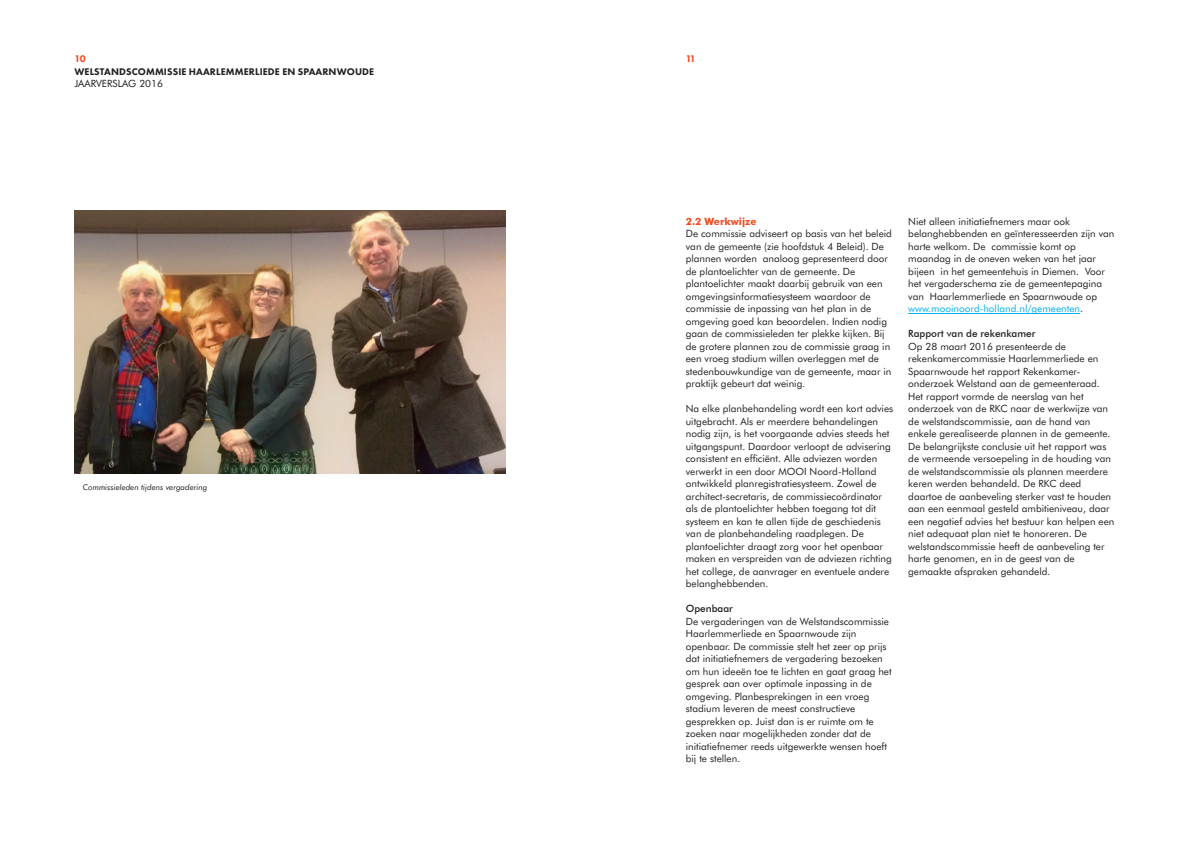
<style>
.page{position:relative;width:1191px;height:842px;background:#fff}
.page>*{position:absolute;margin:0;border:0;box-sizing:border-box;transform-origin:0 0}
.t1{font:10px/12.5px "Futura BT";color:#231f20}
.t2{font:800 10px "Futura PT";letter-spacing:.01em;color:#231f20}
.t3{font:500 10px "Futura BT";color:#231f20}
.t4{font:700 10px "Futura BT";color:#f04d22}
.t5{font:800 10px "Futura PT";color:#f04d22}
.t6{font:italic 8px "Futura BT";color:#231f20}
.s1{color:#00aeef}
</style>
<div class="page">
<img style="left:74px;top:210px;width:431px;height:264px">
<hr style="left:908px;top:313px;width:172px;height:1px;background:#00aeef">
<p class="t5" style="left:74px;top:53px;width:13px">10</p>
<p class="t5" style="left:686px;top:53px;width:12px">11</p>
<p class="t2" style="left:74px;top:65px;width:301px">WELSTANDSCOMMISSIE HAARLEMMERLIEDE EN SPAARNWOUDE</p>
<p class="t1" style="left:74px;top:77px;width:90px">JAARVERSLAG 2016</p>
<p class="t6" style="left:83px;top:482px;width:126px">Commissieleden tijdens vergadering</p>
<p class="t4" style="left:686px;top:215px;width:72px">2.2 Werkwijze</p>
<p class="t1" style="left:686px;top:227px;width:208px">De commissie adviseert op basis van het beleid van de gemeente (zie hoofdstuk 4 Beleid). De plannen worden analoog gepresenteerd door de plantoelichter van de gemeente. De plantoelichter maakt daarbij gebruik van een omgevingsinformatiesysteem waardoor de commissie de inpassing van het plan in de omgeving goed kan beoordelen. Indien nodig gaan de commissieleden ter plekke kijken. Bij de grotere plannen zou de commissie graag in een vroeg stadium willen overleggen met de stedenbouwkundige van de gemeente, maar in praktijk gebeurt dat weinig.</p>
<p class="t1" style="left:686px;top:402px;width:209px">Na elke planbehandeling wordt een kort advies uitgebracht. Als er meerdere behandelingen nodig zijn, is het voorgaande advies steeds het uitgangspunt. Daardoor verloopt de advisering consistent en efficiënt. Alle adviezen worden verwerkt in een door MOOI Noord-Holland ontwikkeld planregistratiesysteem. Zowel de architect-secretaris, de commissiecoördinator als de plantoelichter hebben toegang tot dit systeem en kan te allen tijde de geschiedenis van de planbehandeling raadplegen. De plantoelichter draagt zorg voor het openbaar maken en verspreiden van de adviezen richting het college, de aanvrager en eventuele andere belanghebbenden.</p>
<p class="t3" style="left:686px;top:603px;width:49px">Openbaar</p>
<p class="t1" style="left:686px;top:615px;width:207px">De vergaderingen van de Welstandscommissie Haarlemmerliede en Spaarnwoude zijn openbaar. De commissie stelt het zeer op prijs dat initiatiefnemers de vergadering bezoeken om hun ideeën toe te lichten en gaat graag het gesprek aan over optimale inpassing in de omgeving. Planbesprekingen in een vroeg stadium leveren de meest constructieve gesprekken op. Juist dan is er ruimte om te zoeken naar mogelijkheden zonder dat de initiatiefnemer reeds uitgewerkte wensen hoeft bij te stellen.</p>
<p class="t1" style="left:908px;top:215px;width:208px">Niet alleen initiatiefnemers maar ook belanghebbenden en geïnteresseerden zijn van harte welkom. De commissie komt op maandag in de oneven weken van het jaar bijeen in het gemeentehuis in Diemen. Voor het vergaderschema zie de gemeentepagina van Haarlemmerliede en Spaarnwoude op <span class="s1">www.mooinoord-holland.nl/gemeenten</span>.</p>
<p class="t3" style="left:908px;top:328px;width:129px">Rapport van de rekenkamer</p>
<p class="t1" style="left:908px;top:340px;width:208px">Op 28 maart 2016 presenteerde de rekenkamercommissie Haarlemmerliede en Spaarnwoude het rapport Rekenkamer&shy;onderzoek Welstand aan de gemeenteraad.<br>Het rapport vormde de neerslag van het onderzoek van de RKC naar de werkwijze van de welstandscommissie, aan de hand van enkele gerealiseerde plannen in de gemeente.<br>De belangrijkste conclusie uit het rapport was de vermeende versoepeling in de houding van de welstandscommissie als plannen meerdere keren werden behandeld. De RKC deed daartoe de aanbeveling sterker vast te houden aan een eenmaal gesteld ambitieniveau, daar een negatief advies het bestuur kan helpen een niet adequaat plan niet te honoreren. De welstandscommissie heeft de aanbeveling ter harte genomen, en in de geest van de gemaakte afspraken gehandeld.</p>
</div>
